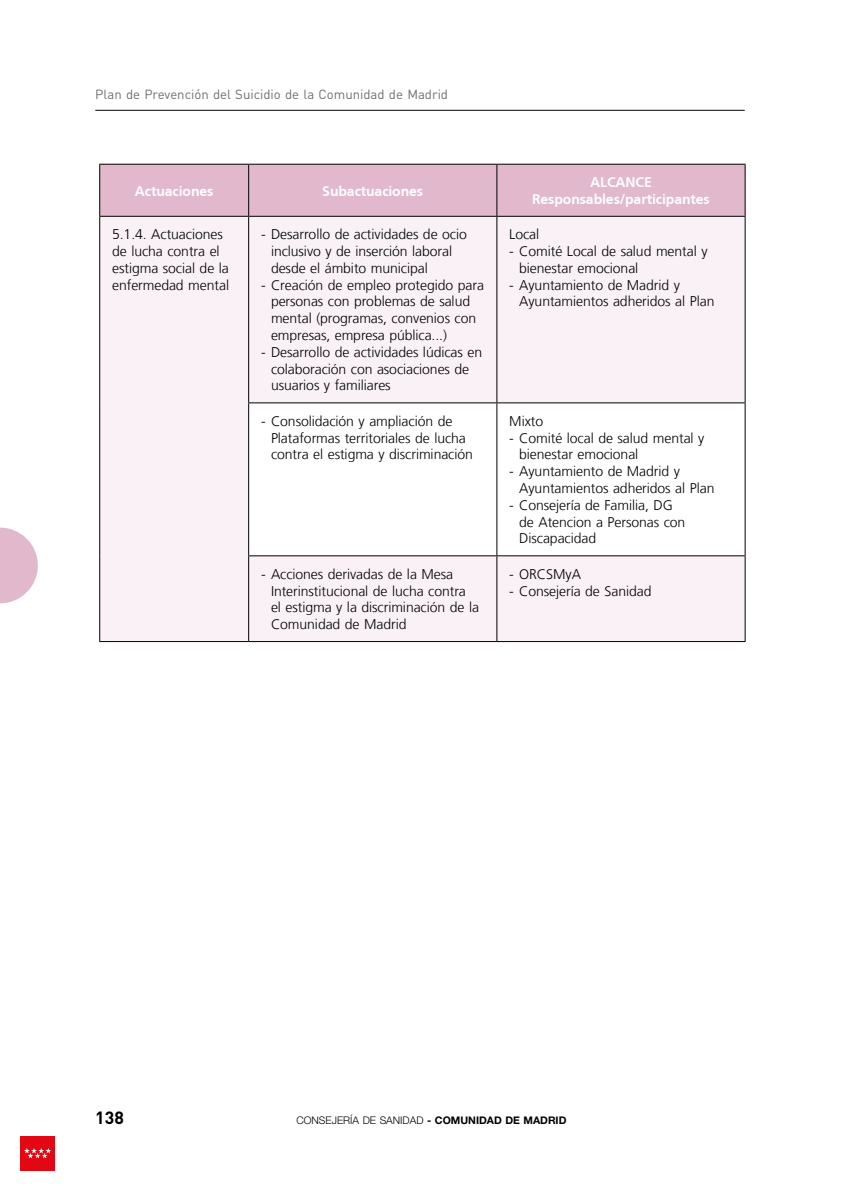
<style>
.page{position:relative;width:844px;height:1191px;background:#fff}
.page>*{position:absolute;margin:0;border:0;box-sizing:border-box;transform-origin:0 0}
.t1{font:700 17.5px "DIN Pro";color:#000}
.Tabla-texto_lineas{font:300 14px/16.8px "Frutiger LT";letter-spacing:-.005em;color:#000}
.Tabla-cabezas{font:700 14px "Frutiger CE";letter-spacing:-.005em;color:#fff}
.t2{font:13.12px "DIN Pro";color:#706f6f}
.t3{font:300 10.5px "Helvetica Neue LT Std";color:#000}
.s1{font-weight:700}
</style>
<div class="page">
<hr style="left:95px;top:110px;width:649px;height:1px;background:#000">
<svg style="left:0;top:527px;width:38px;height:76px"></svg>
<div style="left:20px;top:1136px;width:35px;height:34px;background:#e30613"></div>
<svg style="left:24px;top:1148px;width:27px;height:10px"></svg>
<div style="left:100px;top:165px;width:644px;height:51px;background:#e2b8cd"></div>
<svg style="left:100px;top:217px;width:644px;height:424px;fill:#f9f1f6"></svg>
<hr style="left:99px;top:164px;width:149px;height:1px;background:#000">
<hr style="left:99px;top:165px;width:1px;height:51px;background:#000">
<hr style="left:248px;top:164px;width:249px;height:1px;background:#000">
<hr style="left:248px;top:165px;width:1px;height:51px;background:#000">
<hr style="left:497px;top:164px;width:248px;height:1px;background:#000">
<hr style="left:496px;top:165px;width:1px;height:51px;background:#000">
<hr style="left:744px;top:165px;width:1px;height:51px;background:#000">
<hr style="left:99px;top:216px;width:149px;height:1px;background:#000">
<hr style="left:99px;top:217px;width:1px;height:186px;background:#000">
<hr style="left:248px;top:216px;width:249px;height:1px;background:#000">
<hr style="left:248px;top:217px;width:1px;height:185px;background:#000">
<hr style="left:497px;top:216px;width:248px;height:1px;background:#000">
<hr style="left:496px;top:217px;width:1px;height:185px;background:#000">
<hr style="left:744px;top:217px;width:1px;height:185px;background:#000">
<hr style="left:99px;top:403px;width:1px;height:153px;background:#000">
<hr style="left:248px;top:402px;width:249px;height:1px;background:#000">
<hr style="left:248px;top:403px;width:1px;height:152px;background:#000">
<hr style="left:497px;top:402px;width:248px;height:1px;background:#000">
<hr style="left:496px;top:403px;width:1px;height:152px;background:#000">
<hr style="left:744px;top:403px;width:1px;height:152px;background:#000">
<hr style="left:99px;top:556px;width:1px;height:85px;background:#000">
<hr style="left:248px;top:555px;width:249px;height:1px;background:#000">
<hr style="left:248px;top:556px;width:1px;height:85px;background:#000">
<hr style="left:497px;top:555px;width:248px;height:1px;background:#000">
<hr style="left:496px;top:556px;width:1px;height:85px;background:#000">
<hr style="left:744px;top:556px;width:1px;height:85px;background:#000">
<hr style="left:99px;top:641px;width:149px;height:1px;background:#000">
<hr style="left:248px;top:641px;width:249px;height:1px;background:#000">
<hr style="left:497px;top:641px;width:248px;height:1px;background:#000">
<p class="t2" style="left:95px;top:84px;width:354px">Plan de Prevención del Suicidio de la Comunidad de Madrid</p>
<p class="Tabla-cabezas" style="left:135px;top:182px;width:80px">Actuaciones</p>
<p class="Tabla-cabezas" style="left:322px;top:182px;width:102px">Subactuaciones</p>
<p class="Tabla-texto_lineas" style="left:112px;top:226px;width:118px">5.1.4. Actuaciones de lucha contra el estigma social de la enfermedad mental</p>
<p class="Tabla-texto_lineas" style="left:271px;top:226px;width:197px;text-indent:-10px">- Desarrollo de actividades de ocio inclusivo y de inserción laboral desde el ámbito municipal</p>
<p class="Tabla-texto_lineas" style="left:271px;top:277px;width:214px;text-indent:-10px">- Creación de empleo protegido para personas con problemas de salud mental (programas, convenios con empresas, empresa pública...)</p>
<p class="Tabla-texto_lineas" style="left:271px;top:344px;width:212px;text-indent:-10px">- Desarrollo de actividades lúdicas en colaboración con asociaciones de usuarios y familiares</p>
<p class="Tabla-cabezas" style="left:590px;top:174px;width:63px">ALCANCE</p>
<p class="Tabla-cabezas" style="left:532px;top:191px;width:179px">Responsables/participantes</p>
<p class="Tabla-texto_lineas" style="left:509px;top:226px;width:31px">Local</p>
<p class="Tabla-texto_lineas" style="left:519px;top:243px;width:190px;text-indent:-10px">- Comité Local de salud mental y bienestar emocional</p>
<p class="Tabla-texto_lineas" style="left:519px;top:277px;width:197px;text-indent:-10px">- Ayuntamiento de Madrid y<br>Ayuntamientos adheridos al Plan</p>
<p class="Tabla-texto_lineas" style="left:271px;top:413px;width:203px;text-indent:-10px">- Consolidación y ampliación de<br>Plataformas territoriales de lucha contra el estigma y discriminación</p>
<p class="Tabla-texto_lineas" style="left:509px;top:413px;width:35px">Mixto</p>
<p class="Tabla-texto_lineas" style="left:519px;top:429px;width:187px;text-indent:-10px">- Comité local de salud mental y bienestar emocional</p>
<p class="Tabla-texto_lineas" style="left:519px;top:463px;width:197px;text-indent:-10px">- Ayuntamiento de Madrid y<br>Ayuntamientos adheridos al Plan</p>
<p class="Tabla-texto_lineas" style="left:519px;top:497px;width:167px;text-indent:-10px">- Consejería de Familia, DG de Atencion a Personas con<br>Discapacidad</p>
<p class="Tabla-texto_lineas" style="left:271px;top:566px;width:209px;text-indent:-10px">- Acciones derivadas de la Mesa<br>Interinstitucional de lucha contra el estigma y la discriminación de la<br>Comunidad de Madrid</p>
<p class="Tabla-texto_lineas" style="left:509px;top:566px;width:73px">- ORCSMyA</p>
<p class="Tabla-texto_lineas" style="left:509px;top:582px;width:144px">- Consejería de Sanidad</p>
<p class="t1" style="left:95px;top:1103px;width:30px">138</p>
<p class="t3" style="left:296px;top:1113px;width:271px">CONSEJERÍA DE SANIDAD <span class="s1">- COMUNIDAD DE MADRID</span></p>
</div>
